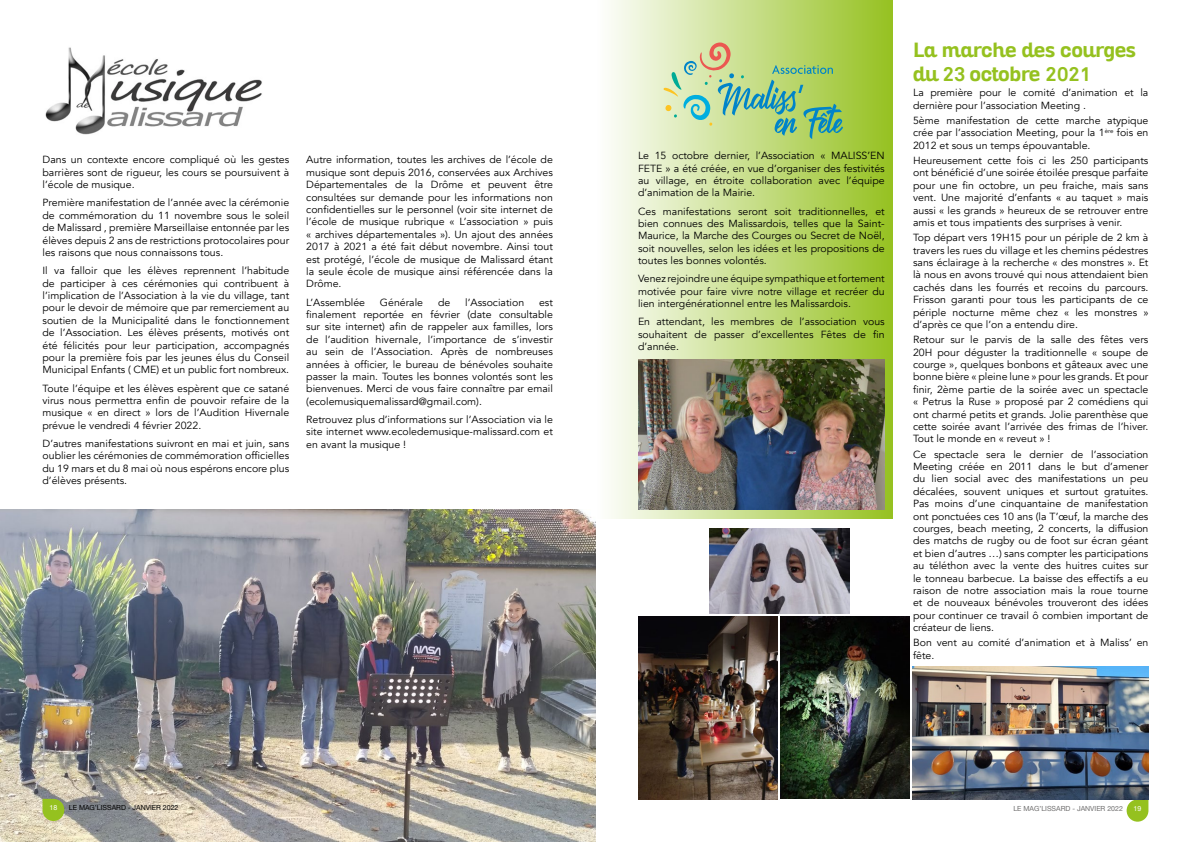
<style>
.page{position:relative;width:1191px;height:842px;background:#fff}
.page>*{position:absolute;margin:0;border:0;box-sizing:border-box;transform-origin:0 0}
.t1{font:700 20px/24px "Altair";color:#95c11f}
.t2{font:10.3px/12.4px "Avenir";color:#000;text-align:justify}
.t3{font:7px "Helvetica Neue";color:#000}
.t4{font:7px "Helvetica Neue";color:#706f6f}
.t5{font:7px "Helvetica Neue";color:#fff}
.s1{font-family:"Akkurat"}
</style>
<div class="page">
<div style="left:595px;top:0;width:298px;height:519px;background:linear-gradient(to right,#fff,#96c122)"></div>
<img style="left:0;top:510px;width:595px;height:332px">
<svg style="left:1126px;top:799px;width:22px;height:23px"></svg>
<svg style="left:43px;top:799px;width:21px;height:22px"></svg>
<img style="left:45px;top:47px;width:217px;height:88px">
<svg style="left:663px;top:42px;width:180px;height:97px;background:#afd191"></svg>
<img style="left:638px;top:360px;width:246px;height:150px">
<img style="left:780px;top:616px;width:129px;height:183px">
<img style="left:709px;top:529px;width:140px;height:84px">
<img style="left:913px;top:666px;width:235px;height:133px">
<img style="left:638px;top:616px;width:140px;height:183px">
<p class="t2" style="left:43px;top:154px;width:248px">Dans un contexte encore compliqué où les gestes barrières sont de rigueur, les cours se poursuivent à l’école de musique.</p>
<p class="t2" style="left:43px;top:197px;width:248px">Première manifestation de l’année avec la cérémonie de commémoration du 11 novembre sous le soleil de Malissard , première Marseillaise entonnée par les élèves depuis 2 ans de restrictions protocolaires pour les raisons que nous connaissons tous.</p>
<p class="t2" style="left:43px;top:265px;width:248px">Il va falloir que les élèves reprennent l’habitude de participer à ces cérémonies qui contribuent à l’implication de l’Association à la vie du village, tant pour le devoir de mémoire que par remerciement au soutien de la Municipalité dans le fonctionnement de l’Association. Les élèves présents, motivés ont été félicités pour leur participation, accompagnés pour la première fois par les jeunes élus du Conseil Municipal Enfants ( CME) et un public fort nombreux.</p>
<p class="t2" style="left:43px;top:382px;width:248px">Toute l’équipe et les élèves espèrent que ce satané virus nous permettra enfin de pouvoir refaire de la musique « en direct » lors de l’Audition Hivernale prévue le vendredi 4 février 2022.</p>
<p class="t2" style="left:43px;top:437px;width:248px">D’autres manifestations suivront en mai et juin, sans oublier les cérémonies de commémoration officielles du 19 mars et du 8 mai où nous espérons encore plus d’élèves présents.</p>
<p class="t2" style="left:306px;top:154px;width:248px">Autre information, toutes les archives de l’école de musique sont depuis 2016, conservées aux Archives Départementales de la Drôme et peuvent être consultées sur demande pour les informations non confidentielles sur le personnel (voir site internet de l’école de musique rubrique « L’association » puis « archives départementales »). Un ajout des années 2017 à 2021 a été fait début novembre. Ainsi tout est protégé, l’école de musique de Malissard étant la seule école de musique ainsi référencée dans la Drôme.</p>
<p class="t2" style="left:306px;top:296px;width:60px">L’Assemblée</p>
<p class="t2" style="left:380px;top:296px;width:45px">Générale</p>
<p class="t2" style="left:438px;top:296px;width:14px">de</p>
<p class="t2" style="left:465px;top:296px;width:61px">l’Association</p>
<p class="t2" style="left:306px;top:296px;width:248px;text-indent:233px">est finalement reportée en février (date consultable sur site internet) afin de rappeler aux familles, lors de l’audition hivernale, l’importance de s’investir au sein de l’Association. Après de nombreuses années à officier, le bureau de bénévoles souhaite passer la main. Toutes les bonnes volontés sont les bienvenues. Merci de vous faire connaître par email (ecolemusiquemalissard@gmail.com).</p>
<p class="t2" style="left:306px;top:413px;width:248px">Retrouvez plus d’informations sur l’Association via le site internet www.ecoledemusique-malissard.com et en avant la musique !</p>
<p class="t2" style="left:638px;top:150px;width:248px">Le 15 octobre dernier, l’Association « MALISS’EN FETE » a été créée, en vue d’organiser des festivités au village, en étroite collaboration avec l’équipe d’animation de la Mairie.</p>
<p class="t2" style="left:638px;top:205px;width:248px">Ces manifestations seront soit traditionnelles, et bien connues des Malissardois, telles que la Saint-Maurice, la Marche des Courges ou Secret de Noël, soit nouvelles, selon les idées et les propositions de toutes les bonnes volontés.</p>
<p class="t2" style="left:638px;top:273px;width:248px">Venez rejoindre une équipe sympathique et fortement motivée pour faire vivre notre village et recréer du lien intergénérationnel entre les Malissardois.</p>
<p class="t2" style="left:638px;top:316px;width:248px">En attendant, les membres de l’association vous souhaitent de passer d’excellentes Fêtes de fin d’année.</p>
<h1 class="t1" style="left:913px;top:39px;width:225px">La marche des courges du <span class="s1">23</span> octobre <span class="s1">2021</span></h1>
<p class="t2" style="left:913px;top:87px;width:237px">La première pour le comité d’animation et la dernière pour l’association Meeting .</p>
<p class="t2" style="left:913px;top:114px;width:237px">5ème manifestation de cette marche atypique crée par l’association Meeting, pour la 1<sup>ère</sup> fois en 2012 et sous un temps épouvantable.</p>
<p class="t2" style="left:913px;top:154px;width:237px">Heureusement cette fois ci les 250 participants ont bénéficié d’une soirée étoilée presque parfaite pour une fin octobre, un peu fraiche, mais sans vent. Une majorité d’enfants « au taquet » mais aussi « les grands » heureux de se retrouver entre amis et tous impatients des surprises à venir.</p>
<p class="t2" style="left:913px;top:232px;width:237px">Top départ vers 19H15 pour un périple de 2 km à travers les rues du village et les chemins pédestres sans éclairage à la recherche « des monstres ». Et là nous en avons trouvé qui nous attendaient bien cachés dans les fourrés et recoins du parcours.<br>Frisson garanti pour tous les participants de ce périple nocturne même chez « les monstres » d’après ce que l’on a entendu dire.</p>
<p class="t2" style="left:913px;top:334px;width:237px">Retour sur le parvis de la salle des fêtes vers 20H pour déguster la traditionnelle « soupe de courge », quelques bonbons et gâteaux avec une bonne bière « pleine lune » pour les grands. Et pour finir, 2ème partie de la soirée avec un spectacle « Petrus la Ruse » proposé par 2 comédiens qui ont charmé petits et grands. Jolie parenthèse que cette soirée avant l’arrivée des frimas de l’hiver.<br>Tout le monde en « reveut » !</p>
<p class="t2" style="left:913px;top:448px;width:237px">Ce spectacle sera le dernier de l’association Meeting créée en 2011 dans le but d’amener du lien social avec des manifestations un peu décalées, souvent uniques et surtout gratuites.<br>Pas moins d’une cinquantaine de manifestation ont ponctuées ces 10 ans (la T’œuf, la marche des courges, beach meeting, 2 concerts, la diffusion des matchs de rugby ou de foot sur écran géant et bien d’autres …) sans compter les participations au téléthon avec la vente des huitres cuites sur le tonneau barbecue. La baisse des effectifs a eu raison de notre association mais la roue tourne et de nouveaux bénévoles trouveront des idées pour continuer ce travail ô combien important de créateur de liens.</p>
<p class="t2" style="left:913px;top:637px;width:237px">Bon vent au comité d’animation et à Maliss’ en fête.</p>
<p class="t5" style="left:50px;top:803px;width:9px">18</p>
<p class="t3" style="left:69px;top:802px;width:111px">LE MAG’LISSARD - JANVIER 2022</p>
<p class="t4" style="left:1013px;top:803px;width:111px">LE MAG’LISSARD - JANVIER 2022</p>
<p class="t5" style="left:1133px;top:803px;width:9px">19</p>
</div>
